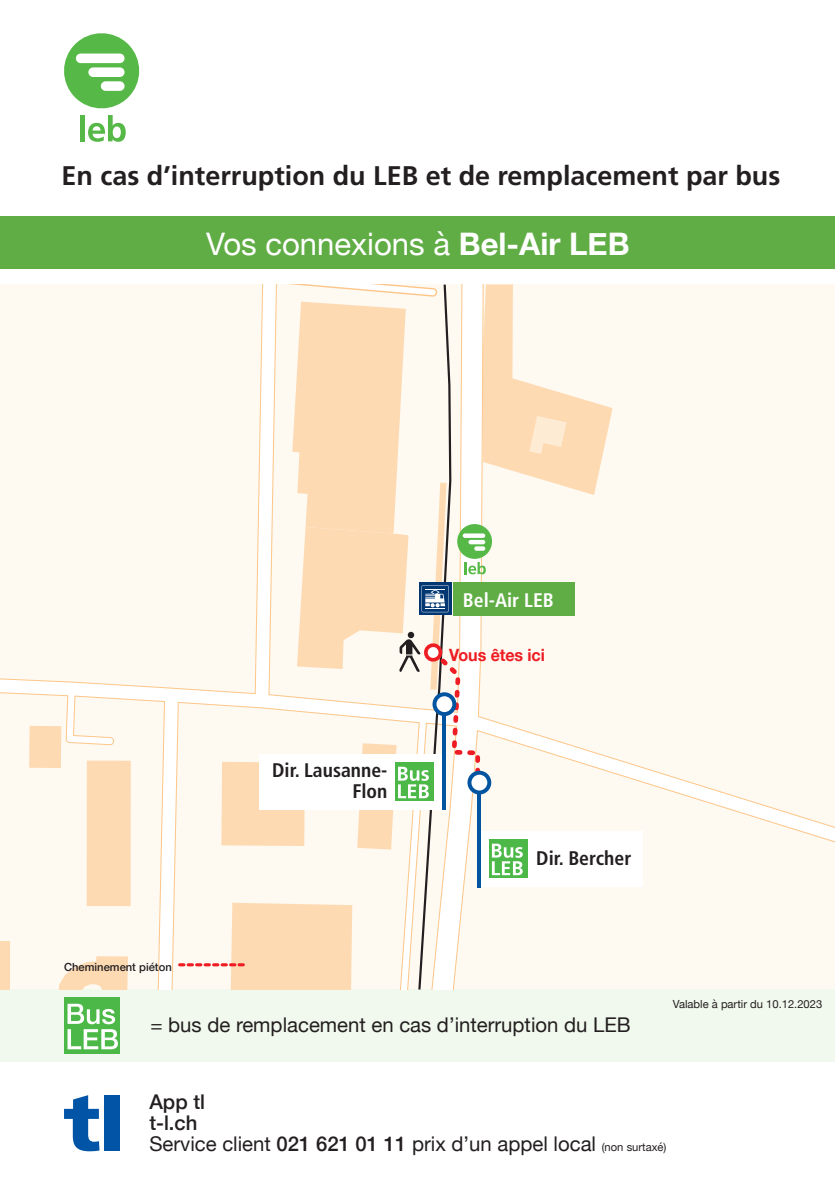
<style>
.page{position:relative;width:835px;height:1180px;background:#fff}
.page>*{position:absolute;margin:0;border:0;box-sizing:border-box;transform-origin:0 0}
.t1{font:31.04px "Helvetica Neue";color:#fff}
.t2{font:700 26.95px "Frutiger LT Std";color:#231f20}
.t3{font:20.3px/21.3px "Helvetica Neue";color:#231f20}
.t4{font:700 condensed 19.7px/20.8px "Frutiger LT Std";color:#231f20;text-align:right}
.t5{font:700 condensed 19.7px "Frutiger LT Std";color:#fff}
.t6{font:700 16.94px "Helvetica Neue";letter-spacing:-.005em;color:#ee1d23;scale:.95 1}
.t7{font:11.2px "Helvetica Neue";color:#231f20}
.t8{font:500 11.2px "Helvetica Neue";color:#231f20}
.s1{font-weight:700}
.s2{font-weight:500}
.s3{font-size:11.2px}
</style>
<div class="page">
<div style="left:0;top:989px;width:834px;height:73px;background:#f1f8ed"></div>
<div style="left:64px;top:997px;width:56px;height:57px;background:#4cb848"></div>
<svg style="left:67px;top:1003px;width:51px;height:46px"></svg>
<svg style="left:64px;top:1095px;width:35px;height:56px"></svg>
<div style="left:104px;top:1095px;width:16px;height:55px;background:#0154a6"></div>
<svg style="left:64px;top:33px;width:76px;height:109px"></svg>
<div style="left:0;top:284px;width:834px;height:705px;background:#fef9f1"></div>
<div style="left:87px;top:760px;width:44px;height:146px;background:#fedab3"></div>
<div style="left:0;top:941px;width:9px;height:48px;background:#fedab3"></div>
<svg style="left:59px;top:956px;width:69px;height:33px"></svg>
<svg style="left:29px;top:726px;width:32px;height:42px"></svg>
<div style="left:0;top:217px;width:834px;height:52px;background:#60ad45"></div>
<div style="left:481px;top:831px;width:161px;height:55px;background:#fff"></div>
<svg style="left:180px;top:284px;width:432px;height:705px"></svg>
<h2 class="t2" style="left:62px;top:160px;width:720px">En cas d’interruption du LEB et de remplacement par bus</h2>
<h1 class="t1" style="left:206px;top:222px;width:425px">Vos connexions à <span class="s1">Bel-Air LEB</span></h1>
<p class="t5" style="left:463px;top:588px;width:92px">Bel-Air LEB</p>
<p class="t8" style="left:64px;top:957px;width:109px">Cheminement piéton</p>
<p class="t4" style="left:272px;top:760px;width:117px">Dir. Lausanne-<br>Flon</p>
<p class="t6" style="left:449px;top:641px;width:102px">Vous êtes ici</p>
<p class="t4" style="left:536px;top:847px;width:96px">Dir. Bercher</p>
<p class="t3" style="left:150px;top:1015px;width:482px">= bus de remplacement en cas d’interruption du LEB</p>
<p class="t7" style="left:672px;top:996px;width:151px">Valable à partir du 10.12.2023</p>
<p class="t3" style="left:149px;top:1092px;width:518px"><span class="s2">App tl<br>t-l.ch<br></span>Service client <span class="s2">021 621 01 11</span> prix d’un appel local <span class="s3">(non surtaxé)</span></p>
</div>
